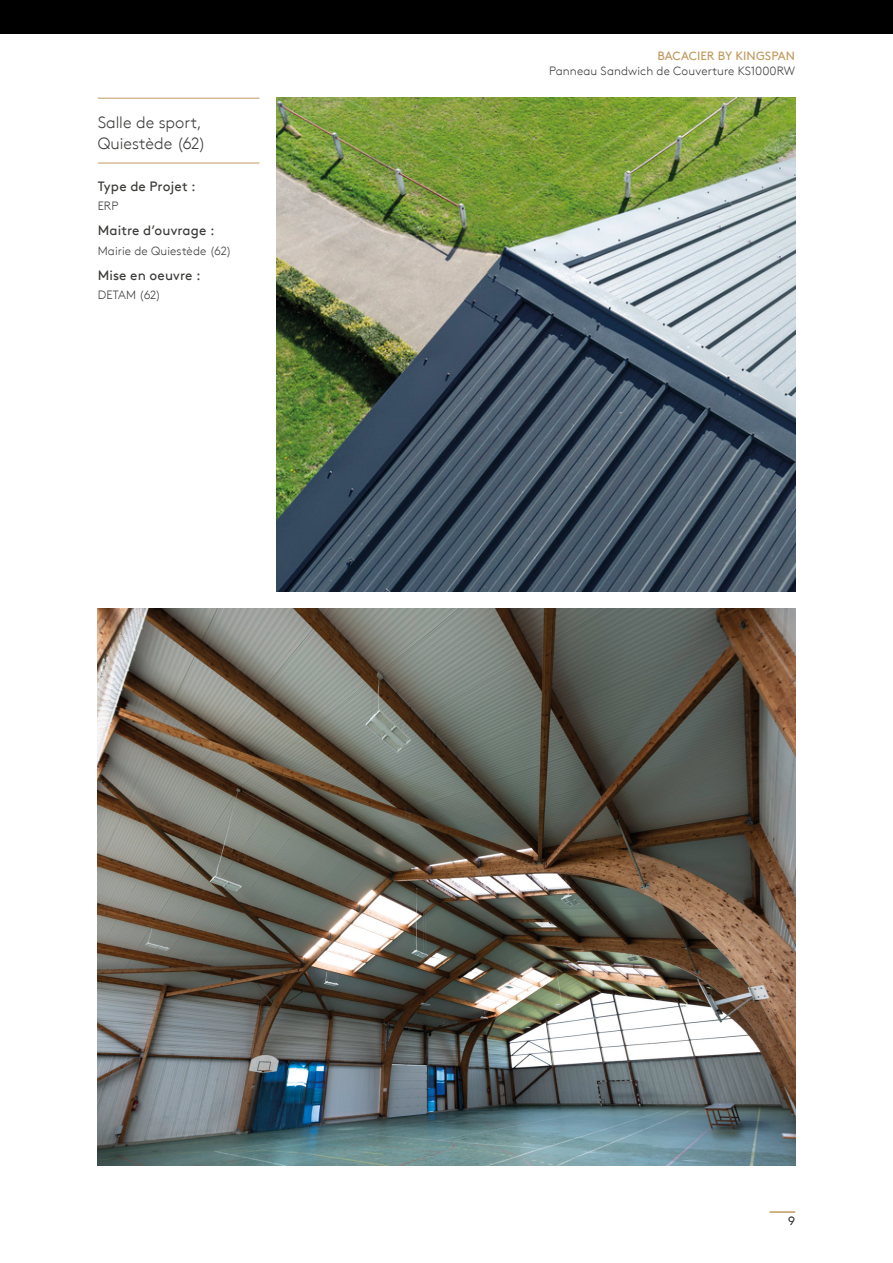
<style>
.page{position:relative;width:893px;height:1263px;background:#fff}
.page>*{position:absolute;margin:0;border:0;box-sizing:border-box;transform-origin:0 0}
.t1{font:300 16.5px/21px "Kingspan Brown TT";color:#3c3c3b}
.t2{font:13.5px "Kingspan Brown TT";letter-spacing:.005em;color:#3c3c3b}
.t3{font:300 12px "Kingspan Brown TT";letter-spacing:.01em;color:#3c3c3b}
.t4{font:12px "Kingspan Brown TT";color:#c09a5d}
</style>
<div class="page">
<div style="left:0;top:0;width:893px;height:34px;background:#000"></div>
<hr style="left:98px;top:98px;width:161px;height:1px;background:#c09a5d">
<svg style="left:770px;top:1212px;width:25px;height:1px"></svg>
<img style="left:276px;top:98px;width:519px;height:493px">
<img style="left:98px;top:608px;width:697px;height:557px">
<hr style="left:98px;top:163px;width:161px;height:1px;background:#c09a5d">
<h1 class="t1" style="left:98px;top:111px;width:110px">Salle de sport,<br>Quiestède (62)</h1>
<p class="t2" style="left:98px;top:176px;width:100px">Type de Projet :</p>
<p class="t3" style="left:98px;top:197px;width:22px">ERP</p>
<p class="t2" style="left:98px;top:220px;width:118px">Maitre d’ouvrage :</p>
<p class="t3" style="left:98px;top:242px;width:135px">Mairie de Quiestède (62)</p>
<p class="t2" style="left:98px;top:265px;width:105px">Mise en oeuvre :</p>
<p class="t3" style="left:98px;top:286px;width:65px">DETAM (62)</p>
<p class="t4" style="left:657px;top:47px;width:139px">BACACIER BY KINGSPAN</p>
<p class="t3" style="left:549px;top:62px;width:247px">Panneau Sandwich de Couverture KS1000RW</p>
<p class="t3" style="left:788px;top:1212px;width:8px">9</p>
</div>
